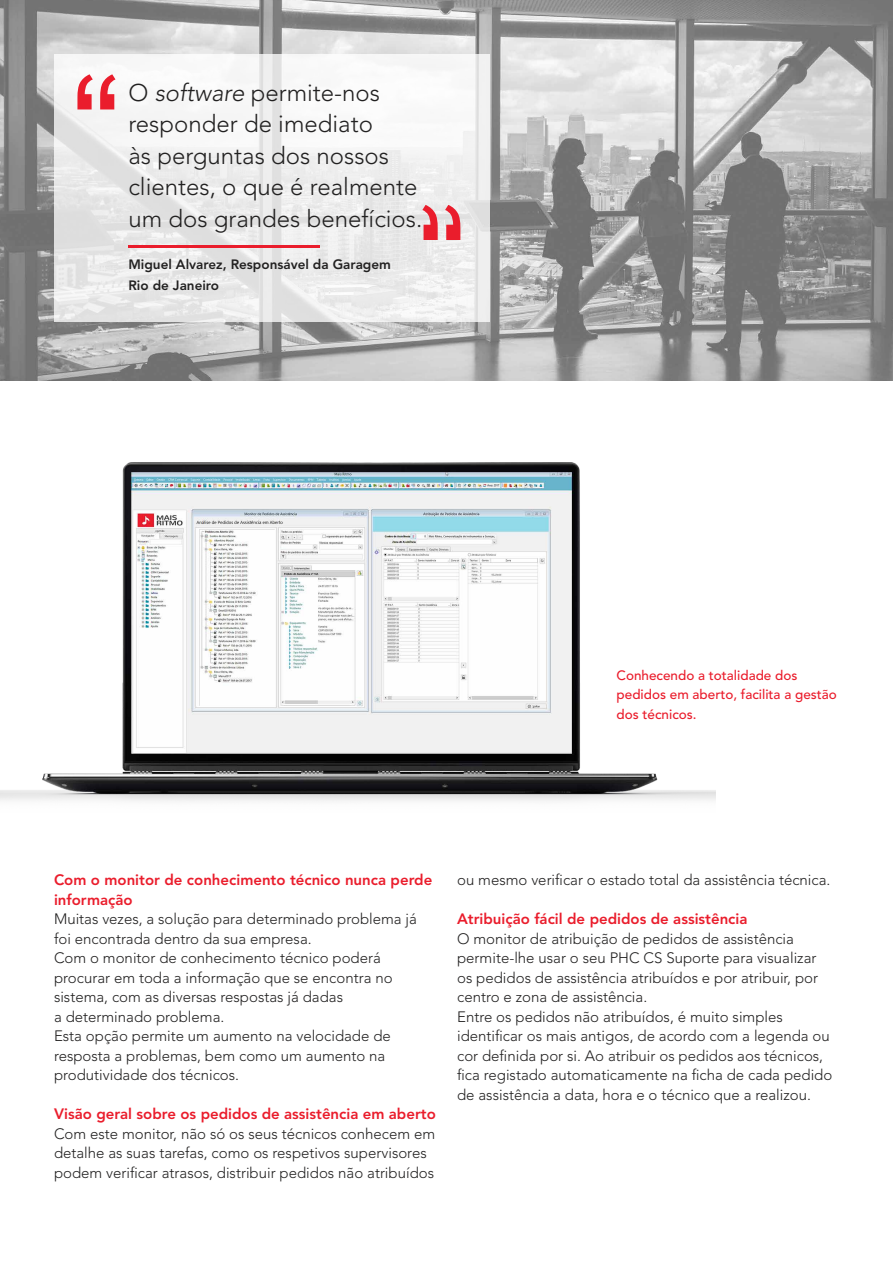
<style>
.page{position:relative;width:893px;height:1263px;background:#fff}
.page>*{position:absolute;margin:0;border:0;box-sizing:border-box;transform-origin:0 0}
.t1{font:150px "Arial";color:#ea1d2c}
.t2{font:300 24px/31.5px "Avenir LT Std";color:#222121}
.t3{font:300 15px/19.5px "Avenir LT Std";color:#222121}
.t4{font:800 15px/19.5px "Avenir LT Std";color:#ea1d2c}
.t5{font:500 13.5px/19.5px "Avenir LT Std";color:#ea1d2c}
.t6{font:800 13.5px/21px "Avenir LT Std";color:#222121}
.s1{font-style:italic}
</style>
<div class="page">
<img style="left:0;top:0;width:893px;height:380px">
<img style="left:0;top:462px;width:716px;height:339px">
<svg style="left:54px;top:54px;width:436px;height:268px;fill:#f0f0f0"></svg>
<hr style="left:128px;top:245px;width:191px;height:3px;background:#ea1d2c">
<svg style="left:422px;top:205px;width:38px;height:35px"></svg>
<h1 class="t1" style="left:71px;top:28px;width:51px">“</h1>
<h2 class="t2" style="left:128px;top:77px;width:295px">O <span class="s1">software</span> permite-nos responder de imediato<br>às perguntas dos nossos clientes, o que é realmente um dos grandes benefícios.</h2>
<p class="t6" style="left:128px;top:254px;width:264px">Miguel Alvarez, Responsável da Garagem<br>Rio de Janeiro</p>
<p class="t5" style="left:617px;top:666px;width:222px">Conhecendo a totalidade dos pedidos em aberto, facilita a gestão dos técnicos.</p>
<p class="t4" style="left:54px;top:870px;width:380px">Com o monitor de conhecimento técnico nunca perde informação</p>
<p class="t3" style="left:54px;top:909px;width:364px">Muitas vezes, a solução para determinado problema já foi encontrada dentro da sua empresa.<br>Com o monitor de conhecimento técnico poderá procurar em toda a informação que se encontra no sistema, com as diversas respostas já dadas<br>a determinado problema.<br>Esta opção permite um aumento na velocidade de resposta a problemas, bem como um aumento na produtividade dos técnicos.</p>
<p class="t4" style="left:54px;top:1104px;width:383px">Visão geral sobre os pedidos de assistência em aberto</p>
<p class="t3" style="left:54px;top:1124px;width:383px">Com este monitor, não só os seus técnicos conhecem em detalhe as suas tarefas, como os respetivos supervisores podem verificar atrasos, distribuir pedidos não atribuídos</p>
<p class="t3" style="left:457px;top:870px;width:375px">ou mesmo verificar o estado total da assistência técnica.</p>
<p class="t4" style="left:457px;top:909px;width:292px">Atribuição fácil de pedidos de assistência</p>
<p class="t3" style="left:457px;top:929px;width:377px">O monitor de atribuição de pedidos de assistência permite-lhe usar o seu PHC CS Suporte para visualizar os pedidos de assistência atribuídos e por atribuir, por centro e zona de assistência.<br>Entre os pedidos não atribuídos, é muito simples identificar os mais antigos, de acordo com a legenda ou cor definida por si. Ao atribuir os pedidos aos técnicos, fica registado automaticamente na ficha de cada pedido de assistência a data, hora e o técnico que a realizou.</p>
</div>
